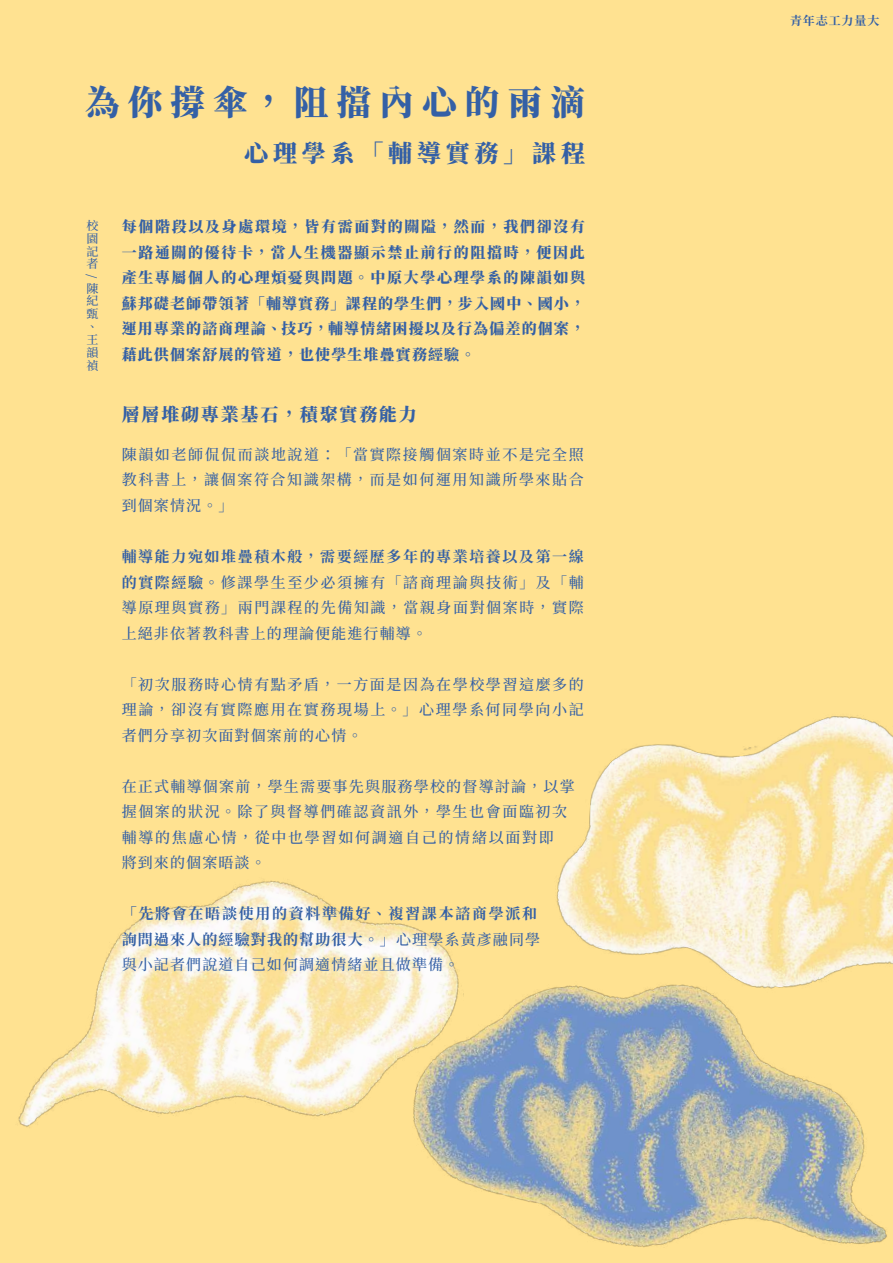
<style>
.page{position:relative;width:893px;height:1263px;background:#ffe291}
.page>*{position:absolute;margin:0;border:0;box-sizing:border-box;transform-origin:0 0}
.t1{font:900 34.5px "Noto Serif CJ Ktc";letter-spacing:.24em;color:#3460a6}
.t2{font:900 24px "Noto Serif CJ Ktc";letter-spacing:.2em;color:#3460a6}
.t3{font:900 18px "Noto Serif CJ Ktc";letter-spacing:.1em;color:#3460a6}
.t4{font:500 15px/25.5px "Noto Serif CJ Ktc";letter-spacing:.105em;color:#3460a6;text-align:justify}
.t5{font:900 15px/25.5px "Noto Serif CJ Ktc";letter-spacing:.075em;color:#3460a6;text-align:justify}
.t6{font:700 15px/25.5px "Noto Serif CJ Ktc";letter-spacing:.115em;color:#3460a6}
.t7{font:500 12px/12.9px "Noto Serif CJ Ktc";color:#3460a6;text-align:justify}
.t8{font:700 12px "Noto Serif CJ Ktc";letter-spacing:.075em;color:#3460a6}
.s1{font-weight:700}
.s2{font-weight:900}
.s3{font-weight:500}
</style>
<div class="page">
<img style="left:18px;top:880px;width:438px;height:248px">
<img style="left:393px;top:969px;width:494px;height:278px">
<img style="left:491px;top:715px;width:402px;height:334px">
<h1 class="t1" style="left:85px;top:83px;width:501px">為你撐傘，阻擋內心的雨滴</h1>
<p class="t7" style="left:86px;top:219px;width:14px">校園記者</p>
<p class="t7" style="left:98px;top:274px;width:6px;rotate:90deg">/</p>
<p class="t7" style="left:86px;top:282px;width:14px;text-align:left">陳紀甄、王韻禎</p>
<h2 class="t2" style="left:244px;top:140px;width:342px">心理學系「輔導實務」課程</h2>
<p class="t5" style="left:122px;top:214px;width:465px">每個階段以及身處環境，皆有需面對的關隘，然而，我們卻沒有一路通關的優待卡，當人生機器顯示禁止前行的阻擋時，便因此產生專屬個人的心理煩憂與問題。中原大學心理學系的陳韻如與蘇邦礎老師帶領著「輔導實務」課程的學生們，步入國中、國小，運用專業的諮商理論、技巧，輔導情緒困擾以及行為偏差的個案，藉此供個案舒展的管道，也使學生堆疊實務經驗。</p>
<p class="t3" style="left:122px;top:404px;width:297px">層層堆砌專業基石，積聚實務能力</p>
<p class="t4" style="left:122px;top:442px;width:464px">陳韻如老師侃侃而談地說道：「當實際接觸個案時並不是完全照教科書上，讓個案符合知識架構，而是如何運用知識所學來貼合到個案情況。」</p>
<p class="t4" style="left:122px;top:544px;width:464px"><span class="s1">輔導能力宛如堆疊積木般，需要經歷多年的專業培養以及第一線的實際經驗</span><span class="s2">。</span>修課學生至少必須擁有「諮商理論與技術」及「輔導原理與實務」兩門課程的先備知識，當親身面對個案時，實際上絕非依著教科書上的理論便能進行輔導。</p>
<p class="t4" style="left:122px;top:672px;width:464px">「初次服務時心情有點矛盾，一方面是因為在學校學習這麼多的理論，卻沒有實際應用在實務現場上。」心理學系何同學向小記者們分享初次面對個案前的心情。</p>
<p class="t4" style="left:122px;top:774px;width:455px;text-align:left">在正式輔導個案前，學生需要事先與服務學校的督導討論，以掌握個案的狀況。除了與督導們確認資訊外，學生也會面臨初次輔導的焦慮心情，從中也學習如何調適自己的情緒以面對即<br>將到來的個案晤談。</p>
<p class="t6" style="left:122px;top:901px;width:420px"><span class="s2">「</span>先將會在晤談使用的資料準備好、複習課本諮商學派和詢問過來人的經驗對我的幫助很大<span class="s2">。」</span><span class="s3">心理學系黃彥融同學與小記者們說道自己如何調適情緒並且做準備。</span></p>
<p class="t8" style="left:790px;top:14px;width:91px">青年志工力量大</p>
</div>
